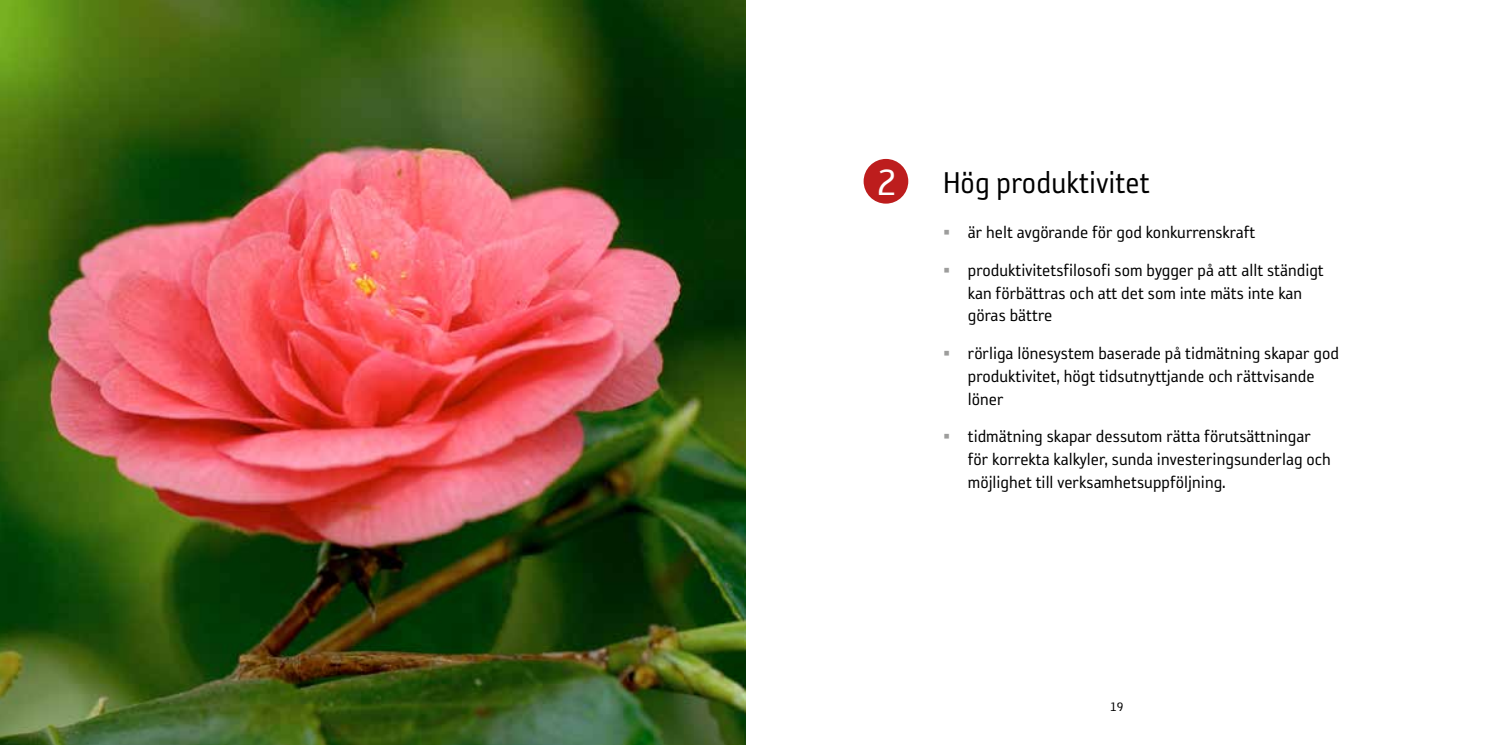
<style>
.page{position:relative;width:1489px;height:745px;background:#fff}
.page>*{position:absolute;margin:0;border:0;box-sizing:border-box;transform-origin:0 0}
.t1{font:42px "Reykjavik One OT A Gauge";color:#fff}
.t2{font:34.65px "Reykjavik One OT A Gauge";letter-spacing:.005em;color:#000;scale:.95 1}
.t3{font:19.25px/22.8px "Reykjavik One OT A Gauge";color:#000}
.t4{font:14px "Reykjavik One OT A Gauge";color:#000}
.s1{color:#9d9d9c}
</style>
<div class="page">
<div style="left:863px;top:159px;width:45px;height:44px;background:#bd1d1d;border-radius:50%"></div>
<img style="left:0;top:0;width:745px;height:744px">
<h1 class="t1" style="left:876px;top:161px;width:22px">2</h1>
<h2 class="t2" style="left:943px;top:164px;width:219px">Hög produktivitet</h2>
<p class="t3" style="left:943px;top:221px;width:314px"><span class="s1">▪</span> är helt avgörande för god konkurrenskraft</p>
<p class="t3" style="left:967px;top:258px;width:357px;text-indent:-25px"><span class="s1">▪</span> produktivitetsfilosofi som bygger på att allt ständigt kan förbättras och att det som inte mäts inte kan göras bättre</p>
<p class="t3" style="left:967px;top:342px;width:372px;text-indent:-25px"><span class="s1">▪</span> rörliga lönesystem baserade på tidmätning skapar god produktivitet, högt tidsutnyttjande och rättvisande löner</p>
<p class="t3" style="left:967px;top:425px;width:364px;text-indent:-25px"><span class="s1">▪</span> tidmätning skapar dessutom rätta förutsättningar för korrekta kalkyler, sunda investeringsunderlag och möjlighet till verksamhetsuppföljning.</p>
<p class="t4" style="left:1109px;top:699px;width:15px">19</p>
</div>
